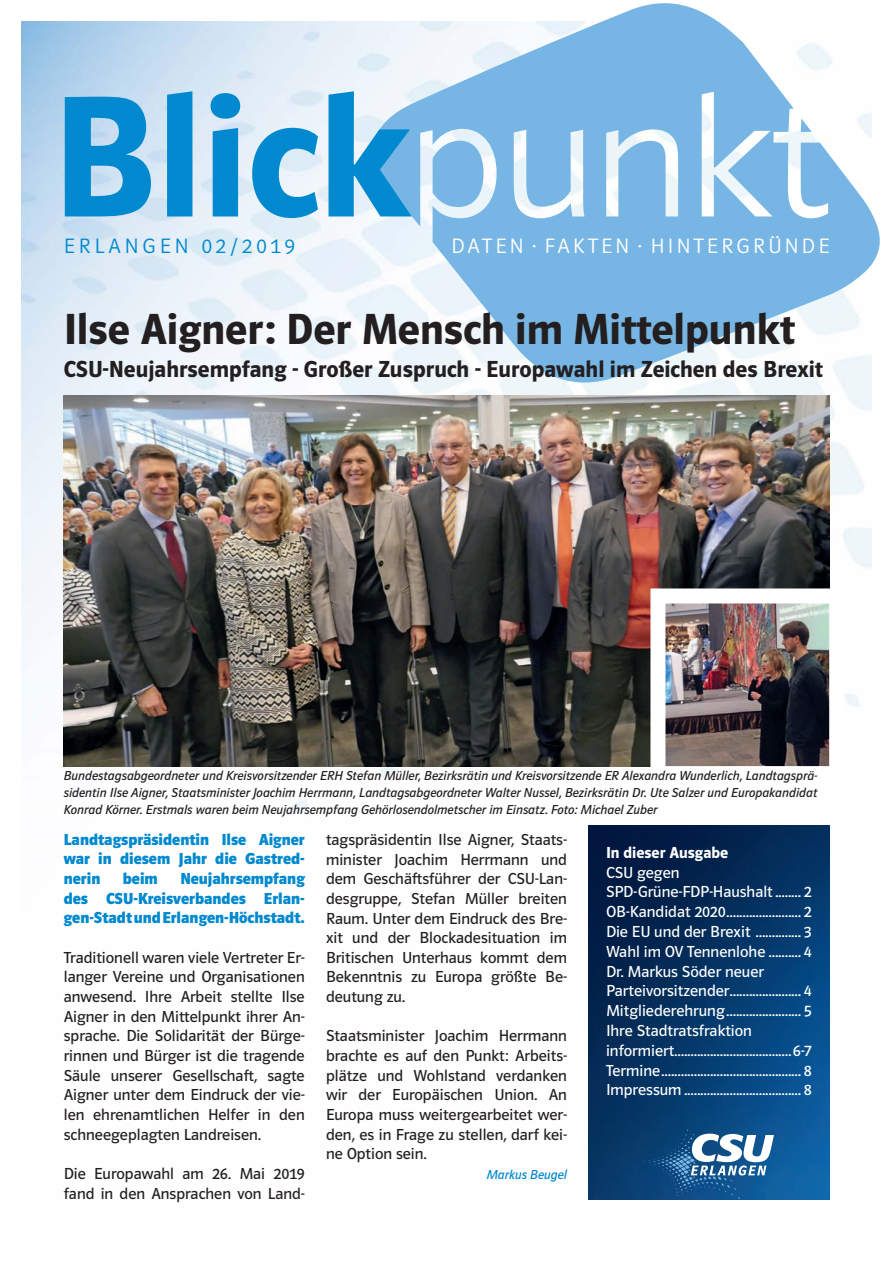
<style>
.page{position:relative;width:893px;height:1263px;background:#fff}
.page>*{position:absolute;margin:0;border:0;box-sizing:border-box;transform-origin:0 0}
.t1{font:600 45px "Polo 22";color:#231f20}
.t2{font:600 24px "Polo 22";color:#231f20}
.t3{font:21.45px "Polo 22 Leicht";letter-spacing:.16em;color:#fff}
.t4{font:21.45px "Polo 22 Leicht";letter-spacing:.19em;color:#0089cf}
.t5{font:16.5px/19.6px "Polo 22 Buch";color:#231f20;text-align:justify}
.t6{font:16.5px/19.8px "Polo 22 Buch";color:#fff}
.t7{font:700 16.5px/19.6px "Polo 22";color:#0089cf;text-align:justify}
.t8{font:600 16.5px "Polo 22";color:#fff}
.t9{font:13.5px/17.2px "Polo 22 Buch Kursiv";color:#231f20;text-align:justify}
.t10{font:13.5px "Polo 22 Buch Kursiv";color:#0089cf}
</style>
<div class="page">
<img style="left:21px;top:21px;width:851px;height:1179px">
<svg style="left:362px;top:3px;width:518px;height:387px;fill:#77b6e4"></svg>
<svg style="left:65px;top:91px;width:347px;height:127px"></svg>
<img style="left:64px;top:396px;width:765px;height:370px">
<img style="left:643px;top:581px;width:209px;height:208px">
<img style="left:588px;top:825px;width:241px;height:374px">
<svg style="left:643px;top:1129px;width:131px;height:70px"></svg>
<h3 class="t4" style="left:64px;top:234px;width:233px">ERLANGEN 02/2019</h3>
<h3 class="t3" style="left:451px;top:234px;width:379px">DATEN · FAKTEN · HINTERGRÜNDE</h3>
<h1 class="t1" style="left:64px;top:304px;width:733px">Ilse Aigner: Der Mensch im Mittelpunkt</h1>
<h2 class="t2" style="left:64px;top:356px;width:761px">CSU-Neujahrsempfang - Großer Zuspruch - Europawahl im Zeichen des Brexit</h2>
<p class="t9" style="left:64px;top:767px;width:755px">Bundestagsabgeordneter und Kreisvorsitzender ERH Stefan Müller, Bezirksrätin und Kreisvorsitzende ER Alexandra Wunderlich, Landtagsprä&shy;sidentin Ilse Aigner, Staatsminister Joachim Herrmann, Landtagsabgeordneter Walter Nussel, Bezirksrätin Dr. Ute Salzer und Europakandidat Konrad Körner. Erstmals waren beim Neujahrsempfang Gehörlosendolmetscher im Einsatz. Foto: Michael Zuber</p>
<p class="t8" style="left:606px;top:843px;width:124px">In dieser Ausgabe</p>
<p class="t6" style="left:606px;top:862px;width:207px">CSU gegen SPD-Grüne-FDP-Haushalt ........ 2<br>OB-Kandidat 2020 ....................... 2<br>Die EU und der Brexit .............. 3<br>Wahl im OV Tennenlohe .......... 4<br>Dr. Markus Söder neuer Parteivorsitzender ...................... 4<br>Mitgliederehrung ....................... 5<br>Ihre Stadtratsfraktion informiert....................................6-7<br>Termine ........................................... 8<br>Impressum .................................... 8</p>
<p class="t7" style="left:64px;top:829px;width:242px">Landtagspräsidentin Ilse Aigner war in diesem Jahr die Gastred&shy;nerin</p>
<p class="t5" style="left:326px;top:830px;width:242px">tagspräsidentin Ilse Aigner, Staats&shy;minister Joachim Herrmann und dem Geschäftsführer der CSU-Lan&shy;desgruppe, Stefan Müller breiten Raum. Unter dem Eindruck des Bre&shy;xit und der Blockadesituation im Britischen Unterhaus kommt dem Bekenntnis zu Europa größte Be&shy;deutung zu.</p>
<p class="t5" style="left:326px;top:1026px;width:242px">Staatsminister Joachim Herrmann brachte es auf den Punkt: Arbeits&shy;plätze und Wohlstand verdanken wir der Europäischen Union. An Europa muss weitergearbeitet wer&shy;den, es in Frage zu stellen, darf kei&shy;ne Option sein.</p>
<p class="t10" style="left:487px;top:1167px;width:82px">Markus Beugel</p>
<p class="t7" style="left:64px;top:869px;width:242px;text-indent:117px">Neujahrsempfang des CSU-Kreisverbandes Erlan&shy;gen-Stadt und Erlangen-Höchstadt.</p>
<p class="t5" style="left:64px;top:947px;width:242px">Traditionell waren viele Vertreter Er&shy;langer Vereine und Organisationen anwesend. Ihre Arbeit stellte Ilse Aigner in den Mittelpunkt ihrer An&shy;sprache. Die Solidarität der Bürge&shy;rinnen und Bürger ist die tragende Säule unserer Gesellschaft, sagte Aigner unter dem Eindruck der vie&shy;len ehrenamtlichen Helfer in den schneegeplagten Landreisen.</p>
<p class="t5" style="left:64px;top:1164px;width:242px">Die Europawahl am 26. Mai 2019 fand in den Ansprachen von Land-</p>
<p class="t7" style="left:123px;top:869px;width:37px">beim</p>
</div>
